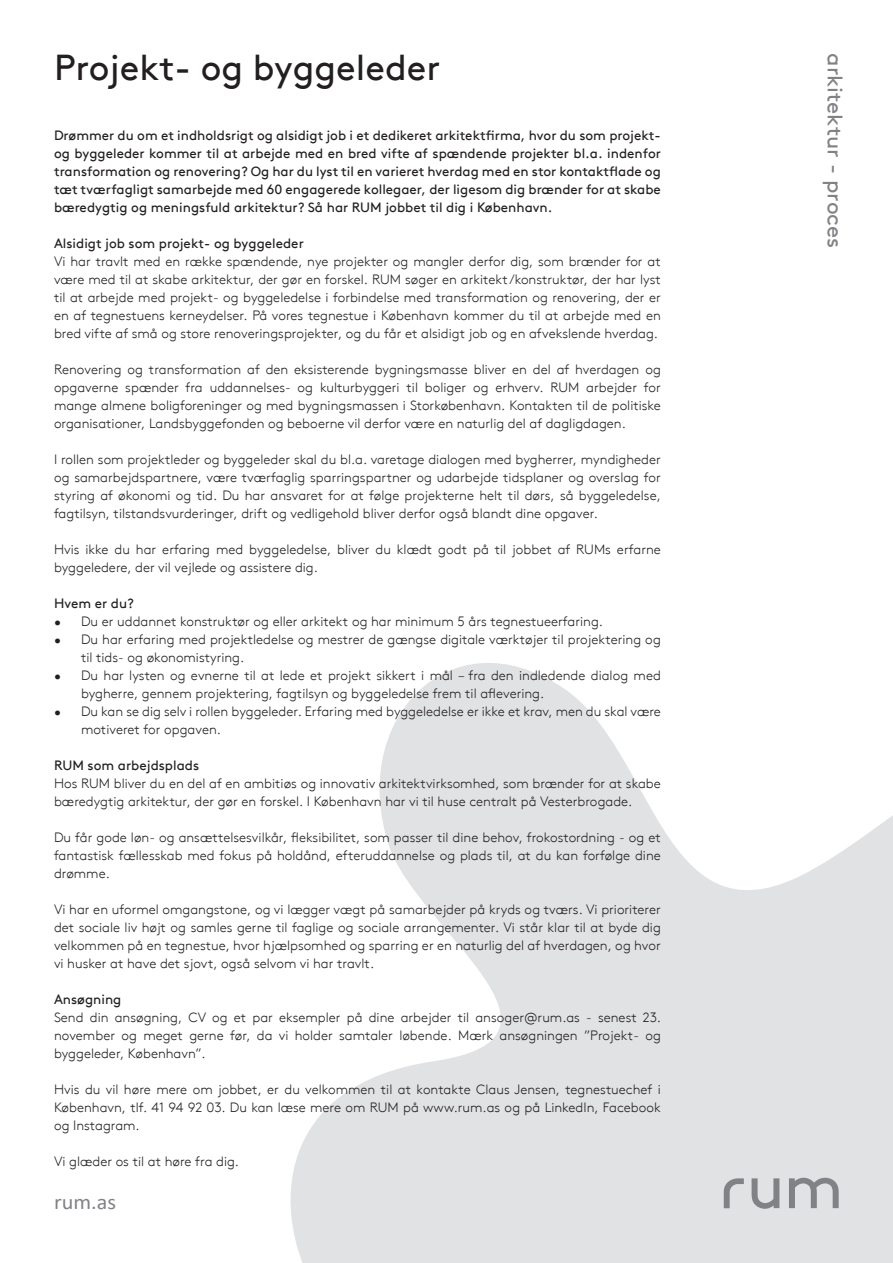
<style>
.page{position:relative;width:893px;height:1263px;background:#fff}
.page>*{position:absolute;margin:0;border:0;box-sizing:border-box;transform-origin:0 0}
.t1{font:36px "Brown TT";color:#231f20}
.t2{font:21px "Brown TT";color:#808285;scale:1.06 1}
.t3{font:21px "Calibri";color:#808285;scale:1.06 1}
.t4{font:300 13.5px/18px "Brown TT";color:#231f20;text-align:justify}
.t5{font:13.5px/18px "Brown TT";color:#231f20;text-align:justify}
</style>
<div class="page">
<svg style="left:290px;top:663px;width:603px;height:600px;fill:#e1e2e4"></svg>
<svg style="left:724px;top:1178px;width:20px;height:30px"></svg>
<svg style="left:752px;top:1178px;width:27px;height:31px"></svg>
<svg style="left:789px;top:1178px;width:50px;height:30px"></svg>
<p class="t1" style="left:54px;top:47px;width:388px">Projekt- og byggeleder</p>
<p class="t5" style="left:54px;top:127px;width:608px">Drømmer du om et indholdsrigt og alsidigt job i et dedikeret arkitektfirma, hvor du som projekt&shy;og byggeleder kommer til at arbejde med en bred vifte af spændende projekter bl.a. indenfor transformation og renovering? Og har du lyst til en varieret hverdag med en stor kontaktflade og tæt tværfagligt samarbejde med 60 engagerede kollegaer, der ligesom dig brænder for at skabe bæredygtig og meningsfuld arkitektur? Så har RUM jobbet til dig i København.</p>
<p class="t5" style="left:54px;top:235px;width:251px">Alsidigt job som projekt- og byggeleder</p>
<p class="t4" style="left:54px;top:253px;width:608px">Vi har travlt med en række spændende, nye projekter og mangler derfor dig, som brænder for at være med til at skabe arkitektur, der gør en forskel. RUM søger en arkitekt/konstruktør, der har lyst til at arbejde med projekt- og byggeledelse i forbindelse med transformation og renovering, der er en af tegnestuens kerneydelser. På vores tegnestue i København kommer du til at arbejde med en bred vifte af små og store renoveringsprojekter, og du får et alsidigt job og en afvekslende hverdag.</p>
<p class="t4" style="left:54px;top:361px;width:608px">Renovering og transformation af den eksisterende bygningsmasse bliver en del af hverdagen og opgaverne spænder fra uddannelses- og kulturbyggeri til boliger og erhverv. RUM arbejder for mange almene boligforeninger og med bygningsmassen i Storkøbenhavn. Kontakten til de politiske organisationer, Landsbyggefonden og beboerne vil derfor være en naturlig del af dagligdagen.</p>
<p class="t4" style="left:54px;top:451px;width:608px">I rollen som projektleder og byggeleder skal du bl.a. varetage dialogen med bygherrer, myndigheder og samarbejdspartnere, være tværfaglig sparringspartner og udarbejde tidsplaner og overslag for styring af økonomi og tid. Du har ansvaret for at følge projekterne helt til dørs, så byggeledelse, fagtilsyn, tilstandsvurderinger, drift og vedligehold bliver derfor også blandt dine opgaver.</p>
<p class="t4" style="left:54px;top:541px;width:608px">Hvis ikke du har erfaring med byggeledelse, bliver du klædt godt på til jobbet af RUMs erfarne byggeledere, der vil vejlede og assistere dig.</p>
<p class="t5" style="left:54px;top:595px;width:81px">Hvem er du?</p>
<p class="t4" style="left:54px;top:613px;width:550px">• Du er uddannet konstruktør og eller arkitekt og har minimum 5 års tegnestueerfaring.</p>
<p class="t4" style="left:81px;top:631px;width:581px;text-indent:-27px">• Du har erfaring med projektledelse og mestrer de gængse digitale værktøjer til projektering og til tids- og økonomistyring.</p>
<p class="t4" style="left:81px;top:667px;width:581px;text-indent:-27px">• Du har lysten og evnerne til at lede et projekt sikkert i mål – fra den indledende dialog med bygherre, gennem projektering, fagtilsyn og byggeledelse frem til aflevering.</p>
<p class="t4" style="left:81px;top:703px;width:581px;text-indent:-27px">• Du kan se dig selv i rollen byggeleder. Erfaring med byggeledelse er ikke et krav, men du skal være motiveret for opgaven.</p>
<p class="t5" style="left:54px;top:757px;width:147px">RUM som arbejdsplads</p>
<p class="t4" style="left:54px;top:775px;width:608px">Hos RUM bliver du en del af en ambitiøs og innovativ arkitektvirksomhed, som brænder for at skabe bæredygtig arkitektur, der gør en forskel. I København har vi til huse centralt på Vesterbrogade.</p>
<p class="t4" style="left:54px;top:829px;width:608px">Du får gode løn- og ansættelsesvilkår, fleksibilitet, som passer til dine behov, frokostordning - og et fantastisk fællesskab med fokus på holdånd, efteruddannelse og plads til, at du kan forfølge dine drømme.</p>
<p class="t4" style="left:54px;top:901px;width:608px">Vi har en uformel omgangstone, og vi lægger vægt på samarbejder på kryds og tværs. Vi prioriterer det sociale liv højt og samles gerne til faglige og sociale arrangementer. Vi står klar til at byde dig velkommen på en tegnestue, hvor hjælpsomhed og sparring er en naturlig del af hverdagen, og hvor vi husker at have det sjovt, også selvom vi har travlt.</p>
<p class="t5" style="left:54px;top:991px;width:69px">Ansøgning</p>
<p class="t4" style="left:54px;top:1009px;width:608px">Send din ansøgning, CV og et par eksempler på dine arbejder til ansoger@rum.as - senest 23. november og meget gerne før, da vi holder samtaler løbende. Mærk ansøgningen ”Projekt- og byggeleder, København”.</p>
<p class="t4" style="left:54px;top:1081px;width:608px">Hvis du vil høre mere om jobbet, er du velkommen til at kontakte Claus Jensen, tegnestuechef i København, tlf. 41 94 92 03. Du kan læse mere om RUM på www.rum.as og på LinkedIn, Facebook og Instagram.</p>
<p class="t4" style="left:54px;top:1153px;width:187px">Vi glæder os til at høre fra dig.</p>
<p class="t3" style="left:54px;top:1187px;width:60px">rum.as</p>
<p class="t2" style="left:847px;top:53px;width:186px;rotate:90deg">arkitektur - proces</p>
</div>
